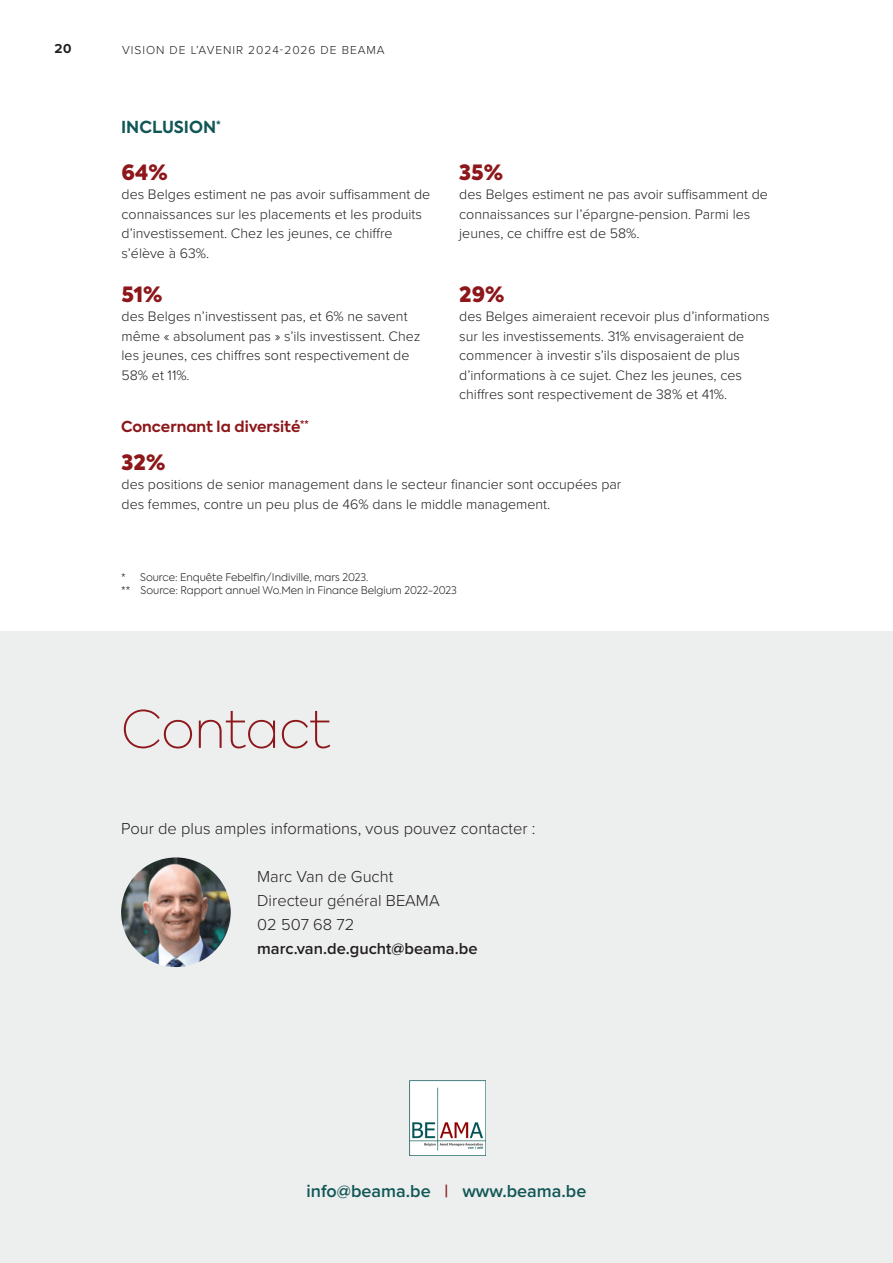
<style>
.page{position:relative;width:893px;height:1263px;background:#fff}
.page>*{position:absolute;margin:0;border:0;box-sizing:border-box;transform-origin:0 0}
.t1{font:100 51px "Axiforma";color:#8d171a}
.t2{font:900 21px "Axiforma";color:#8d171a}
.t3{font:600 18px "Proxima Nova";color:#105756}
.t4{font:300 16.5px "Proxima Nova";color:#231f20}
.t5{font:600 16.5px "Proxima Nova";color:#231f20}
.t6{font:700 16.5px "Axiforma";color:#105756}
.t7{font:700 15px "Axiforma";color:#8d171a}
.body{font:300 14.25px/19.5px "Proxima Nova";color:#231f20}
.t8{font:700 13.5px "Proxima Nova";color:#231f20}
.t9{font:300 12px "Proxima Nova";letter-spacing:.08em;color:#231f20}
.t10{font:300 10.5px "Axiforma";color:#231f20}
.s1{color:#8d171a}
</style>
<div class="page">
<div style="left:0;top:631px;width:893px;height:632px;background:#edeeee"></div>
<img style="left:410px;top:1080px;width:75px;height:76px">
<img style="left:121px;top:857px;width:110px;height:110px;border-radius:55px">
<p class="t8" style="left:54px;top:41px;width:19px">20</p>
<p class="t9" style="left:122px;top:41px;width:264px">VISION DE L’AVENIR 2024-2026 DE BEAMA</p>
<p class="t6" style="left:121px;top:116px;width:101px">INCLUSION<sup>*</sup></p>
<p class="t2" style="left:122px;top:157px;width:48px">64%</p>
<p class="body" style="left:122px;top:184px;width:310px">des Belges estiment ne pas avoir suffisamment de connaissances sur les placements et les produits d’investissement. Chez les jeunes, ce chiffre s’élève à 63%.</p>
<p class="t2" style="left:122px;top:279px;width:43px">51%</p>
<p class="body" style="left:122px;top:306px;width:301px">des Belges n’investissent pas, et 6% ne savent même « absolument pas » s’ils investissent. Chez les jeunes, ces chiffres sont respectivement de 58% et 11%.</p>
<p class="t2" style="left:459px;top:157px;width:46px">35%</p>
<p class="body" style="left:459px;top:184px;width:310px">des Belges estiment ne pas avoir suffisamment de connaissances sur l’épargne-pension. Parmi les jeunes, ce chiffre est de 58%.</p>
<p class="t2" style="left:459px;top:279px;width:47px">29%</p>
<p class="body" style="left:459px;top:306px;width:312px">des Belges aimeraient recevoir plus d’informations sur les investissements. 31% envisageraient de commencer à investir s’ils disposaient de plus d’informations à ce sujet. Chez les jeunes, ces chiffres sont respectivement de 38% et 41%.</p>
<p class="t7" style="left:121px;top:416px;width:189px">Concernant la diversité<sup>**</sup></p>
<p class="t2" style="left:122px;top:447px;width:45px">32%</p>
<p class="body" style="left:122px;top:474px;width:501px">des positions de senior management dans le secteur financier sont occupées par des femmes, contre un peu plus de 46% dans le middle management.</p>
<p class="t10" style="left:121px;top:571px;width:249px">* Source: Enquête Febelfin/Indiville, mars 2023.</p>
<p class="t10" style="left:121px;top:583px;width:337px">** Source: Rapport annuel Wo.Men in Finance Belgium 2022-2023</p>
<p class="t1" style="left:121px;top:696px;width:211px">Contact</p>
<p class="t4" style="left:121px;top:816px;width:416px">Pour de plus amples informations, vous pouvez contacter :</p>
<p class="t4" style="left:257px;top:864px;width:137px">Marc Van de Gucht</p>
<p class="t4" style="left:257px;top:888px;width:184px">Directeur général BEAMA</p>
<p class="t4" style="left:257px;top:912px;width:99px">02 507 68 72</p>
<p class="t5" style="left:257px;top:938px;width:222px">marc.van.de.gucht@beama.be</p>
<p class="t3" style="left:307px;top:1180px;width:281px">info@beama.be <span class="s1">|</span> www.beama.be</p>
</div>
